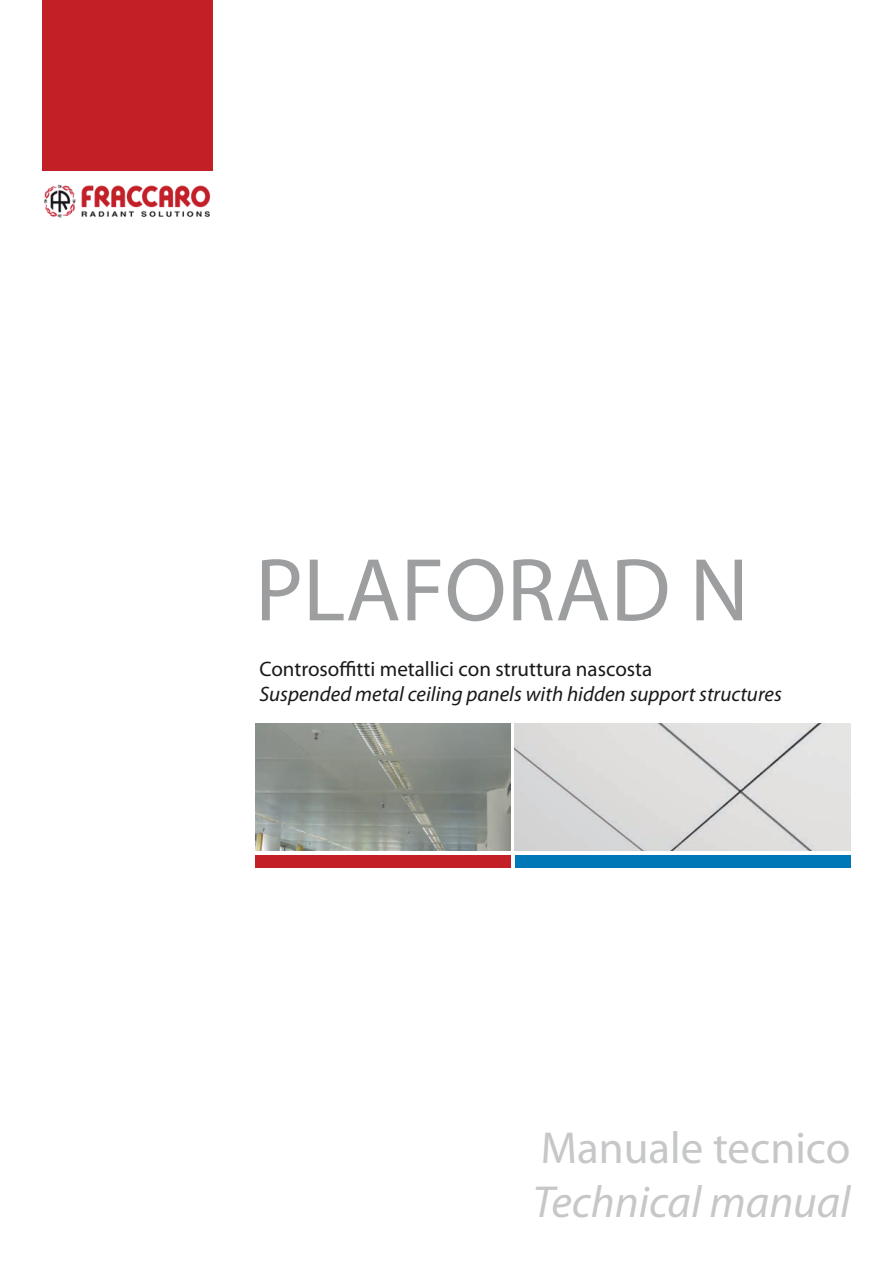
<style>
.page{position:relative;width:893px;height:1263px;background:#fff}
.page>*{position:absolute;margin:0;border:0;box-sizing:border-box;transform-origin:0 0}
.t1{font:90px "Myriad";color:#9c9ea0}
.t2{font:italic 45px "Myriad Pro";color:#c6c7c9}
.t3{font:45px "Myriad Pro";color:#c6c7c9}
.t4{font:italic 21px "Myriad Pro";color:#1a181b}
.t5{font:21px "Myriad Pro";color:#1a181b}
</style>
<div class="page">
<div style="left:43px;top:0;width:170px;height:171px;background:#c22026"></div>
<div style="left:255px;top:855px;width:255px;height:12px;background:#c22026"></div>
<div style="left:514px;top:855px;width:336px;height:12px;background:#0078b7"></div>
<img style="left:255px;top:723px;width:255px;height:127px">
<img style="left:514px;top:723px;width:336px;height:127px">
<img style="left:44px;top:184px;width:166px;height:34px">
<h1 class="t1" style="left:255px;top:545px;width:495px">PLAFORAD N</h1>
<p class="t5" style="left:259px;top:656px;width:394px">Controsoffitti metallici con struttura nascosta</p>
<p class="t4" style="left:259px;top:681px;width:524px">Suspended metal ceiling panels with hidden support structures</p>
<h2 class="t3" style="left:541px;top:1120px;width:311px">Manuale tecnico</h2>
<h2 class="t2" style="left:533px;top:1173px;width:319px">Technical manual</h2>
</div>
